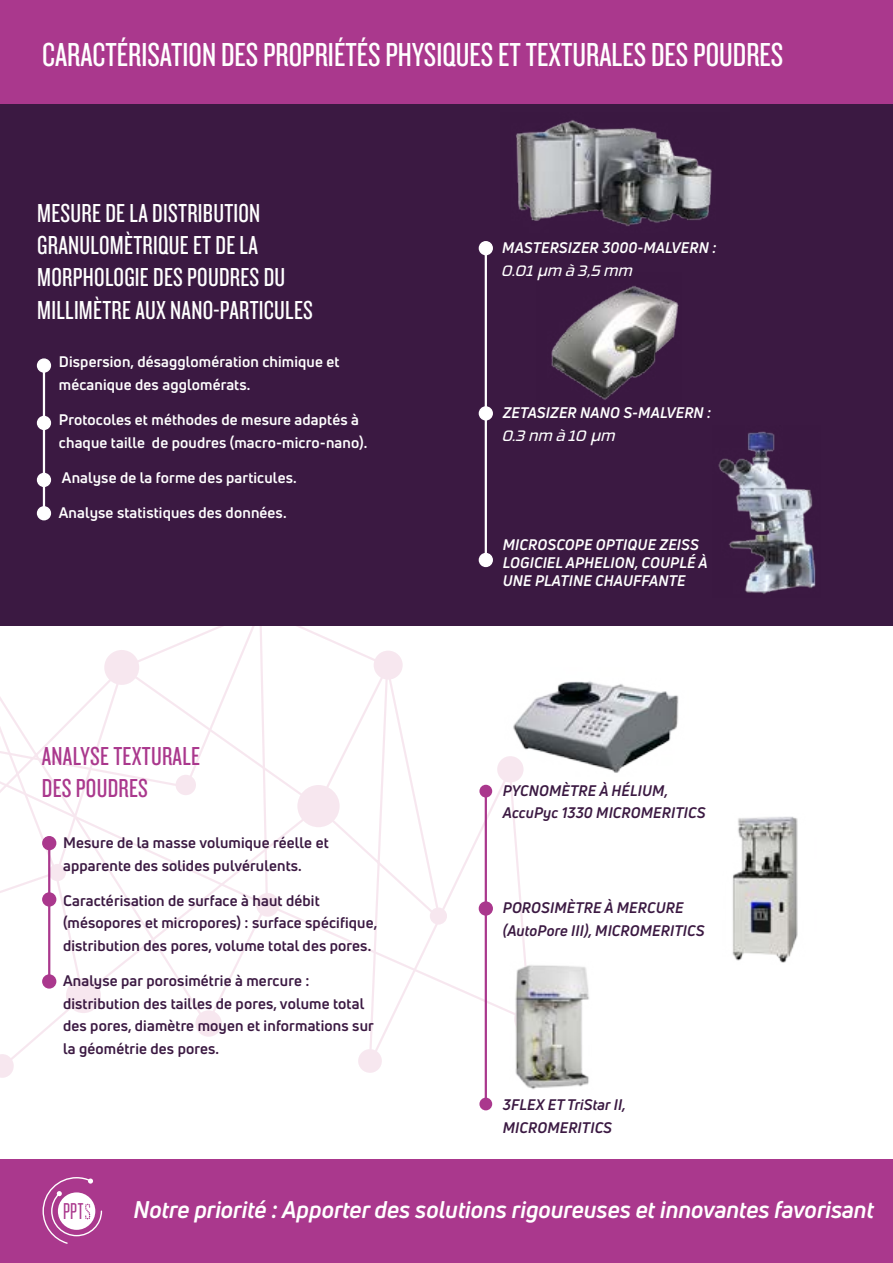
<style>
.page{position:relative;width:893px;height:1263px;background:#fff}
.page>*{position:absolute;margin:0;border:0;box-sizing:border-box;transform-origin:0 0}
.t1{font:34.5px "Knockout HTF28 Junior Featherwt";color:#fff}
.t2{font:27px/32.4px "Knockout HTF28 Junior Featherwt";letter-spacing:.01em;color:#fff}
.t3{font:27px/32.4px "Knockout HTF28 Junior Featherwt";letter-spacing:.01em;color:#aa388d}
.t4{font:italic 700 23.55px "Uni Neue";color:#fff}
.t5{font:22.65px "Bravo RG";color:#aa388d}
.t6{font:700 15px/22.5px "Uni Neue";letter-spacing:.01em;color:#3b1942}
.t7{font:700 15px/22.5px "Uni Neue";letter-spacing:.01em;color:#fff}
.t8{font:italic 700 15px/22.5px "Uni Neue";letter-spacing:.01em;color:#3b1942}
.t9{font:italic 700 15px/18px "Uni Neue";letter-spacing:.01em;color:#fff}
.t10{font:italic 15px "RB No 3.1";letter-spacing:.01em;color:#fff}
.s1{font-family:"Avenir";font-weight:500;font-size:18px}
</style>
<div class="page">
<svg style="left:0;top:1074px;width:10px;height:4px"></svg>
<svg style="left:296px;top:626px;width:230px;height:444px"></svg>
<svg style="left:108px;top:626px;width:155px;height:31px"></svg>
<svg style="left:0;top:657px;width:442px;height:417px"></svg>
<div style="left:0;top:52px;width:893px;height:574px;background:#3b1942"></div>
<div style="left:0;top:0;width:893px;height:104px;background:#aa388d"></div>
<img style="left:516px;top:120px;width:196px;height:106px">
<img style="left:504px;top:667px;width:175px;height:117px">
<img style="left:551px;top:286px;width:128px;height:114px">
<img style="left:732px;top:816px;width:66px;height:147px">
<img style="left:510px;top:961px;width:79px;height:128px">
<hr style="left:43px;top:359px;width:2px;height:160px;background:#fff">
<div style="left:38px;top:473px;width:12px;height:13px;background:#fff;border-radius:50%"></div>
<div style="left:37px;top:473px;width:14px;height:14px;border:2px solid #fff;border-radius:50%"></div>
<div style="left:38px;top:359px;width:12px;height:13px;background:#fff;border-radius:50%"></div>
<div style="left:37px;top:358px;width:14px;height:15px;border:2px solid #fff;border-radius:50%"></div>
<div style="left:38px;top:416px;width:12px;height:13px;background:#fff;border-radius:50%"></div>
<div style="left:37px;top:416px;width:14px;height:14px;border:2px solid #fff;border-radius:50%"></div>
<div style="left:38px;top:507px;width:12px;height:13px;background:#fff;border-radius:50%"></div>
<div style="left:37px;top:506px;width:14px;height:14px;border:2px solid #fff;border-radius:50%"></div>
<hr style="left:48px;top:842px;width:2px;height:141px;background:#aa388d">
<div style="left:43px;top:837px;width:13px;height:12px;background:#aa388d;border-radius:50%"></div>
<div style="left:42px;top:836px;width:14px;height:14px;border:2px solid #aa388d;border-radius:50%"></div>
<div style="left:43px;top:893px;width:13px;height:13px;background:#aa388d;border-radius:50%"></div>
<div style="left:42px;top:892px;width:14px;height:14px;border:2px solid #aa388d;border-radius:50%"></div>
<div style="left:43px;top:975px;width:13px;height:13px;background:#aa388d;border-radius:50%"></div>
<div style="left:42px;top:974px;width:14px;height:14px;border:2px solid #aa388d;border-radius:50%"></div>
<div style="left:479px;top:242px;width:13px;height:13px;background:#fff;border-radius:50%"></div>
<div style="left:479px;top:241px;width:14px;height:14px;border:2px solid #fff;border-radius:50%"></div>
<div style="left:479px;top:785px;width:13px;height:12px;background:#aa388d;border-radius:50%"></div>
<div style="left:479px;top:407px;width:13px;height:13px;background:#fff;border-radius:50%"></div>
<div style="left:479px;top:406px;width:14px;height:14px;border:2px solid #fff;border-radius:50%"></div>
<div style="left:479px;top:902px;width:13px;height:13px;background:#aa388d;border-radius:50%"></div>
<div style="left:479px;top:901px;width:14px;height:15px;border:2px solid #aa388d;border-radius:50%"></div>
<div style="left:479px;top:554px;width:13px;height:12px;background:#fff;border-radius:50%"></div>
<div style="left:479px;top:553px;width:14px;height:14px;border:2px solid #fff;border-radius:50%"></div>
<div style="left:479px;top:1098px;width:13px;height:12px;background:#aa388d;border-radius:50%"></div>
<hr style="left:485px;top:248px;width:2px;height:312px;background:#fff">
<hr style="left:485px;top:791px;width:2px;height:313px;background:#aa388d">
<div style="left:0;top:1159px;width:893px;height:104px;background:#aa388d"></div>
<img style="left:718px;top:431px;width:98px;height:163px">
<svg style="left:42px;top:1177px;width:61px;height:67px"></svg>
<h1 class="t1" style="left:42px;top:37px;width:743px">CARACTÉRISATION DES PROPRIÉTÉS PHYSIQUES ET TEXTURALES DES POUDRES</h1>
<h2 class="t2" style="left:37px;top:197px;width:277px">MESURE DE LA DISTRIBUTION<br>GRANULOMÈTRIQUE ET DE LA<br>MORPHOLOGIE DES POUDRES DU<br>MILLIMÈTRE AUX NANO-PARTICULES</h2>
<p class="t7" style="left:59px;top:350px;width:282px">Dispersion, désagglomération chimique et mécanique des agglomérats.</p>
<p class="t7" style="left:59px;top:408px;width:310px">Protocoles et méthodes de mesure adaptés à chaque taille de poudres (macro-micro-nano).</p>
<p class="t7" style="left:62px;top:466px;width:236px">Analyse de la forme des particules.</p>
<p class="t7" style="left:59px;top:501px;width:229px">Analyse statistiques des données.</p>
<h2 class="t3" style="left:42px;top:740px;width:160px">ANALYSE TEXTURALE<br>DES POUDRES</h2>
<p class="t6" style="left:63px;top:831px;width:267px">Mesure de la masse volumique réelle et apparente des solides pulvérulents.</p>
<p class="t6" style="left:63px;top:889px;width:316px">Caractérisation de surface à haut débit (mésopores et micropores) : surface spécifique, distribution des pores, volume total des pores.</p>
<p class="t6" style="left:63px;top:969px;width:312px">Analyse par porosimétrie à mercure : distribution des tailles de pores, volume total des pores, diamètre moyen et informations sur la géométrie des pores.</p>
<p class="t9" style="left:502px;top:238px;width:215px">MASTERSIZER 3000-MALVERN :</p>
<p class="t10" style="left:502px;top:259px;width:132px">0.01 <span class="s1">µ</span>m à 3,5 mm</p>
<p class="t9" style="left:503px;top:404px;width:210px">ZETASIZER NANO S-MALVERN :</p>
<p class="t10" style="left:503px;top:424px;width:114px">0.3 nm à 10 <span class="s1">µ</span>m</p>
<p class="t9" style="left:503px;top:535px;width:206px">MICROSCOPE OPTIQUE ZEISS<br>LOGICIEL APHELION, COUPLÉ À<br>UNE PLATINE CHAUFFANTE</p>
<p class="t8" style="left:503px;top:779px;width:204px">PYCNOMÈTRE À HÉLIUM,<br>AccuPyc 1330 MICROMERITICS</p>
<p class="t8" style="left:503px;top:896px;width:203px">POROSIMÈTRE À MERCURE (AutoPore III), MICROMERITICS</p>
<p class="t8" style="left:503px;top:1093px;width:124px">3FLEX ET TriStar II,<br>MICROMERITICS</p>
<h3 class="t5" style="left:63px;top:1199px;width:22px">PPT</h3>
<h3 class="t4" style="left:134px;top:1194px;width:742px">Notre priorité : Apporter des solutions rigoureuses et innovantes favorisant</h3>
</div>
